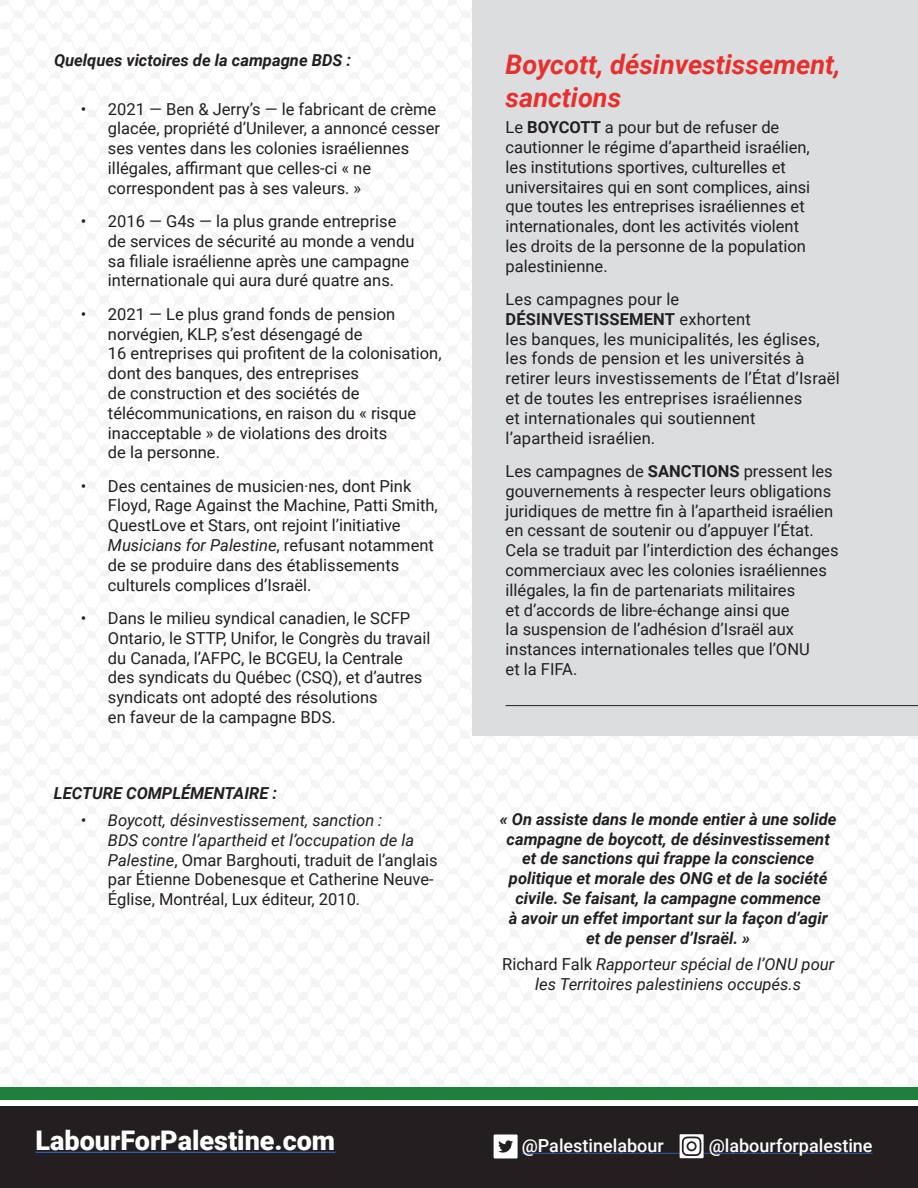
<style>
.page{position:relative;width:918px;height:1188px;background:#fff}
.page>*{position:absolute;margin:0;border:0;box-sizing:border-box;transform-origin:0 0}
.t1{font:italic 700 27px/32.4px "Roboto";color:#e6302d}
.t2{font:900 27px "Roboto";color:#fff}
.t3{font:500 18px "Roboto";color:#fff}
.t4{font:16.5px/19.8px "Roboto";color:#231f20}
.t5{font:italic 700 16.5px/19.8px "Roboto";color:#231f20;text-align:center}
.t6{font:italic 16.5px/19.8px "Roboto";color:#231f20;text-align:center}
.s1{font-style:italic}
.s2{font-weight:700}
.s3{font-style:normal}
</style>
<div class="page">
<div style="left:0;top:1106px;width:918px;height:82px;background:#231f20"></div>
<div style="left:0;top:1088px;width:918px;height:12px;background:#1f803e"></div>
<hr style="left:36px;top:1152px;width:299px;height:1px;background:#325caa">
<hr style="left:522px;top:1153px;width:351px;height:1px;background:#325caa">
<svg style="left:494px;top:1135px;width:24px;height:23px"></svg>
<svg style="left:680px;top:1134px;width:24px;height:24px"></svg>
<svg style="left:682px;top:1137px;width:19px;height:19px"></svg>
<div style="left:472px;top:0;width:446px;height:735px;background:#dcdddf"></div>
<hr style="left:506px;top:705px;width:412px;height:1px;background:#231f20">
<p class="t5" style="left:54px;top:50px;width:299px">Quelques victoires de la campagne BDS :</p>
<p class="t4" style="left:108px;top:98px;width:334px;text-indent:-27px">• 2021 — Ben &amp; Jerry’s — le fabricant de crème glacée, propriété d’Unilever, a annoncé cesser ses ventes dans les colonies israéliennes illégales, affirmant que celles-ci « ne correspondent pas à ses valeurs. »</p>
<p class="t4" style="left:108px;top:211px;width:308px;text-indent:-27px">• 2016 — G4s — la plus grande entreprise de services de sécurité au monde a vendu sa filiale israélienne après une campagne internationale qui aura duré quatre ans.</p>
<p class="t4" style="left:108px;top:303px;width:335px;text-indent:-27px">• 2021 — Le plus grand fonds de pension norvégien, KLP, s’est désengagé de<br>16 entreprises qui profitent de la colonisation, dont des banques, des entreprises<br>de construction et des sociétés de télécommunications, en raison du « risque inacceptable » de violations des droits<br>de la personne.</p>
<p class="t4" style="left:108px;top:475px;width:331px;text-indent:-27px">• Des centaines de musicien·nes, dont Pink Floyd, Rage Against the Machine, Patti Smith, QuestLove et Stars, ont rejoint l’initiative <span class="s1">Musicians for Palestine</span>, refusant notamment de se produire dans des établissements culturels complices d’Israël.</p>
<p class="t4" style="left:108px;top:608px;width:324px;text-indent:-27px">• Dans le milieu syndical canadien, le SCFP Ontario, le STTP, Unifor, le Congrès du travail du Canada, l’AFPC, le BCGEU, la Centrale des syndicats du Québec (CSQ), et d’autres syndicats ont adopté des résolutions<br>en faveur de la campagne BDS.</p>
<h1 class="t1" style="left:506px;top:47px;width:337px">Boycott, désinvestissement, sanctions</h1>
<p class="t4" style="left:506px;top:117px;width:306px">Le <span class="s2">BOYCOTT</span> a pour but de refuser de cautionner le régime d’apartheid israélien, les institutions sportives, culturelles et universitaires qui en sont complices, ainsi que toutes les entreprises israéliennes et internationales, dont les activités violent les droits de la personne de la population palestinienne.</p>
<p class="t4" style="left:506px;top:289px;width:336px">Les campagnes pour le <span class="s2">DÉSINVESTISSEMENT</span> exhortent<br>les banques, les municipalités, les églises, les fonds de pension et les universités à retirer leurs investissements de l’État d’Israël et de toutes les entreprises israéliennes<br>et internationales qui soutiennent<br>l’apartheid israélien.</p>
<p class="t4" style="left:506px;top:461px;width:334px">Les campagnes de <span class="s2">SANCTIONS</span> pressent les gouvernements à respecter leurs obligations juridiques de mettre fin à l’apartheid israélien en cessant de soutenir ou d’appuyer l’État.<br>Cela se traduit par l’interdiction des échanges commerciaux avec les colonies israéliennes illégales, la fin de partenariats militaires<br>et d’accords de libre-échange ainsi que<br>la suspension de l’adhésion d’Israël aux instances internationales telles que l’ONU<br>et la FIFA.</p>
<p class="t5" style="left:54px;top:783px;width:225px">LECTURE COMPLÉMENTAIRE :</p>
<p class="t4" style="left:108px;top:810px;width:331px;text-indent:-27px"><span class="s1">• Boycott, désinvestissement, sanction :<br>BDS contre l’apartheid et l’occupation de la Palestine</span>, Omar Barghouti, traduit de l’anglais par Étienne Dobenesque et Catherine Neuve-Église, Montréal, Lux éditeur, 2010.</p>
<p class="t5" style="left:500px;top:809px;width:338px">« On assiste dans le monde entier à une solide campagne de boycott, de désinvestissement et de sanctions qui frappe la conscience politique et morale des ONG et de la société civile. Se faisant, la campagne commence<br>à avoir un effet important sur la façon d’agir et de penser d’Israël. »</p>
<p class="t6" style="left:502px;top:954px;width:334px"><span class="s3">Richard Falk</span> Rapporteur spécial de l’ONU pour les Territoires palestiniens occupés.s</p>
<h1 class="t2" style="left:36px;top:1122px;width:301px">LabourForPalestine.com</h1>
<p class="t3" style="left:522px;top:1133px;width:144px">@Palestinelabour</p>
<p class="t3" style="left:709px;top:1133px;width:165px">@labourforpalestine</p>
</div>
